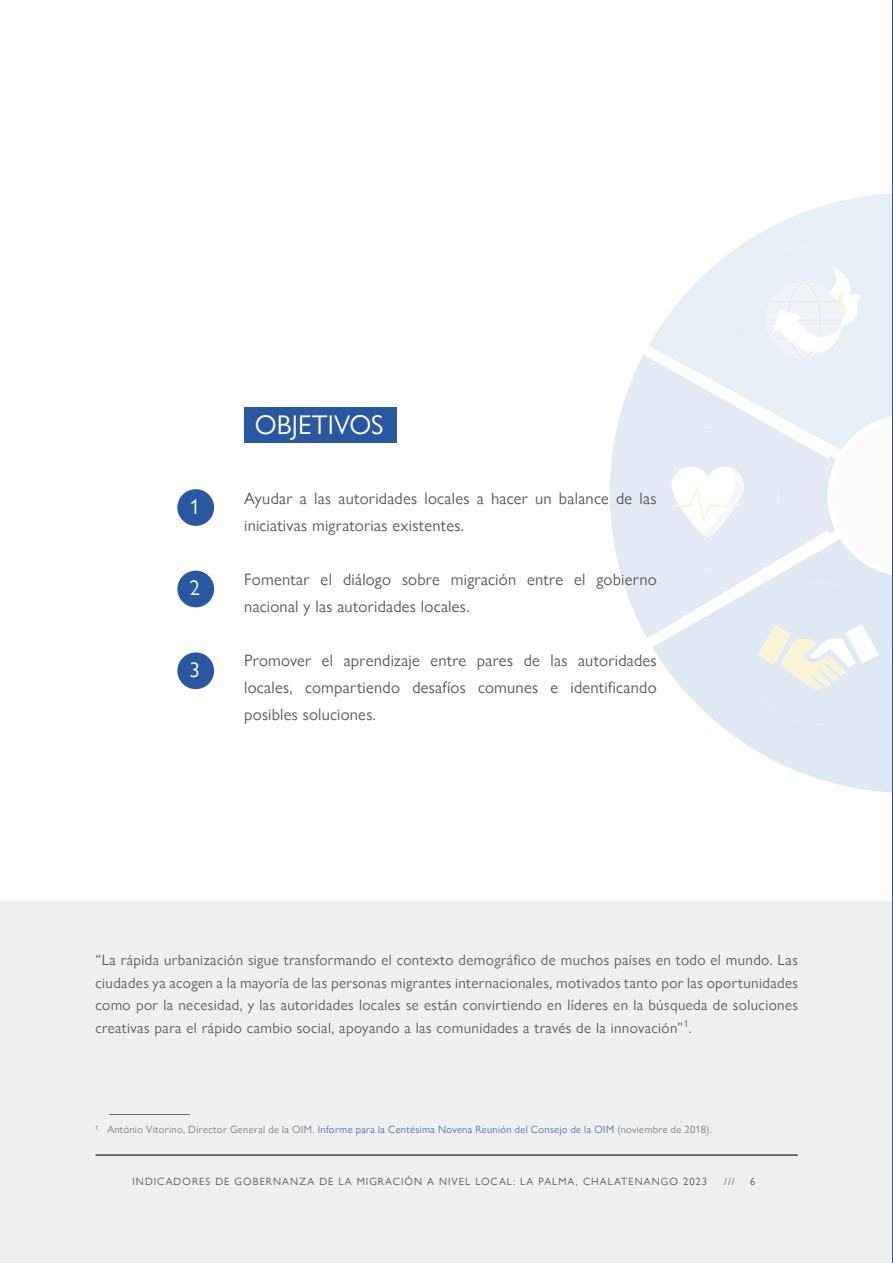
<style>
.page{position:relative;width:893px;height:1263px;background:#fff}
.page>*{position:absolute;margin:0;border:0;box-sizing:border-box;transform-origin:0 0}
.t1{font:27px "Gill Sans Nova";color:#fff}
.t2{font:21px "Gill Sans Nova";color:#fff}
.t3{font:16.5px/27px "Gill Sans Nova";letter-spacing:.015em;color:#57585a}
.t4{font:15px/22.5px "Gill Sans Nova";letter-spacing:.025em;color:#5d5d5d;text-align:justify}
.t5{font:10.5px "Gill Sans Nova";letter-spacing:.03em;color:#7d7e7c}
.t6{font:10.5px "Gill Sans Nova";letter-spacing:.1em;color:#5d5d5d}
.s1{color:#566eaf}
</style>
<div class="page">
<div style="left:0;top:902px;width:893px;height:361px;background:#eeeff1"></div>
<svg style="left:610px;top:356px;width:33px;height:274px;fill:#e3e9f5"></svg>
<svg style="left:643px;top:193px;width:249px;height:600px;fill:#e6eff6"></svg>
<svg style="left:747px;top:583px;width:142px;height:142px;background:#e3ebf0"></svg>
<svg style="left:637px;top:427px;width:142px;height:142px"></svg>
<svg style="left:736px;top:247px;width:142px;height:142px"></svg>
<svg style="left:828px;top:414px;width:64px;height:163px"></svg>
<hr style="left:96px;top:1155px;width:702px;height:1px;background:#5c5c5c">
<hr style="left:109px;top:1114px;width:81px;height:1px;background:#6c6d70">
<div style="left:177px;top:489px;width:37px;height:37px;background:#2957a0;border-radius:50%"></div>
<div style="left:177px;top:571px;width:37px;height:36px;background:#2957a0;border-radius:50%"></div>
<div style="left:177px;top:652px;width:37px;height:37px;background:#2957a0;border-radius:50%"></div>
<div style="left:244px;top:407px;width:153px;height:35px;background:#2957a0"></div>
<hr style="left:892px;top:0;width:1px;height:1263px;background:#2957a0">
<h2 class="t2" style="left:190px;top:494px;width:12px">1</h2>
<h2 class="t2" style="left:190px;top:500px;width:12px">2</h2>
<h2 class="t2" style="left:190px;top:575px;width:12px">2</h2>
<h2 class="t2" style="left:190px;top:657px;width:12px">3</h2>
<h1 class="t1" style="left:255px;top:408px;width:130px">OBJETIVOS</h1>
<p class="t3" style="left:244px;top:485px;width:414px">Ayudar a las autoridades locales a hacer un balance de las iniciativas migratorias existentes.</p>
<p class="t3" style="left:244px;top:566px;width:414px">Fomentar el diálogo sobre migración entre el gobierno nacional y las autoridades locales.</p>
<p class="t3" style="left:244px;top:647px;width:414px;text-align:justify">Promover el aprendizaje entre pares de las autoridades locales, compartiendo desafíos comunes e identificando posibles soluciones.</p>
<p class="t4" style="left:95px;top:948px;width:704px">“La rápida urbanización sigue transformando el contexto demográfico de muchos países en todo el mundo. Las ciudades ya acogen a la mayoría de las personas migrantes internacionales, motivados tanto por las oportunidades como por la necesidad, y las autoridades locales se están convirtiendo en líderes en la búsqueda de soluciones creativas para el rápido cambio social, apoyando a las comunidades a través de la innovación”<sup>1</sup>.</p>
<p class="t5" style="left:95px;top:1123px;width:618px"><sup>1</sup> António Vitorino, Director General de la OIM. <span class="s1">Informe para la Centésima Novena Reunión del Consejo de la OIM</span> (noviembre de 2018).</p>
<p class="t6" style="left:132px;top:1175px;width:576px">INDICADORES DE GOBERNANZA DE LA MIGRACIÓN A NIVEL LOCAL: LA PALMA, CHALATENANGO 2023</p>
<p class="t6" style="left:724px;top:1175px;width:12px">///</p>
<p class="t6" style="left:750px;top:1175px;width:7px">6</p>
</div>
